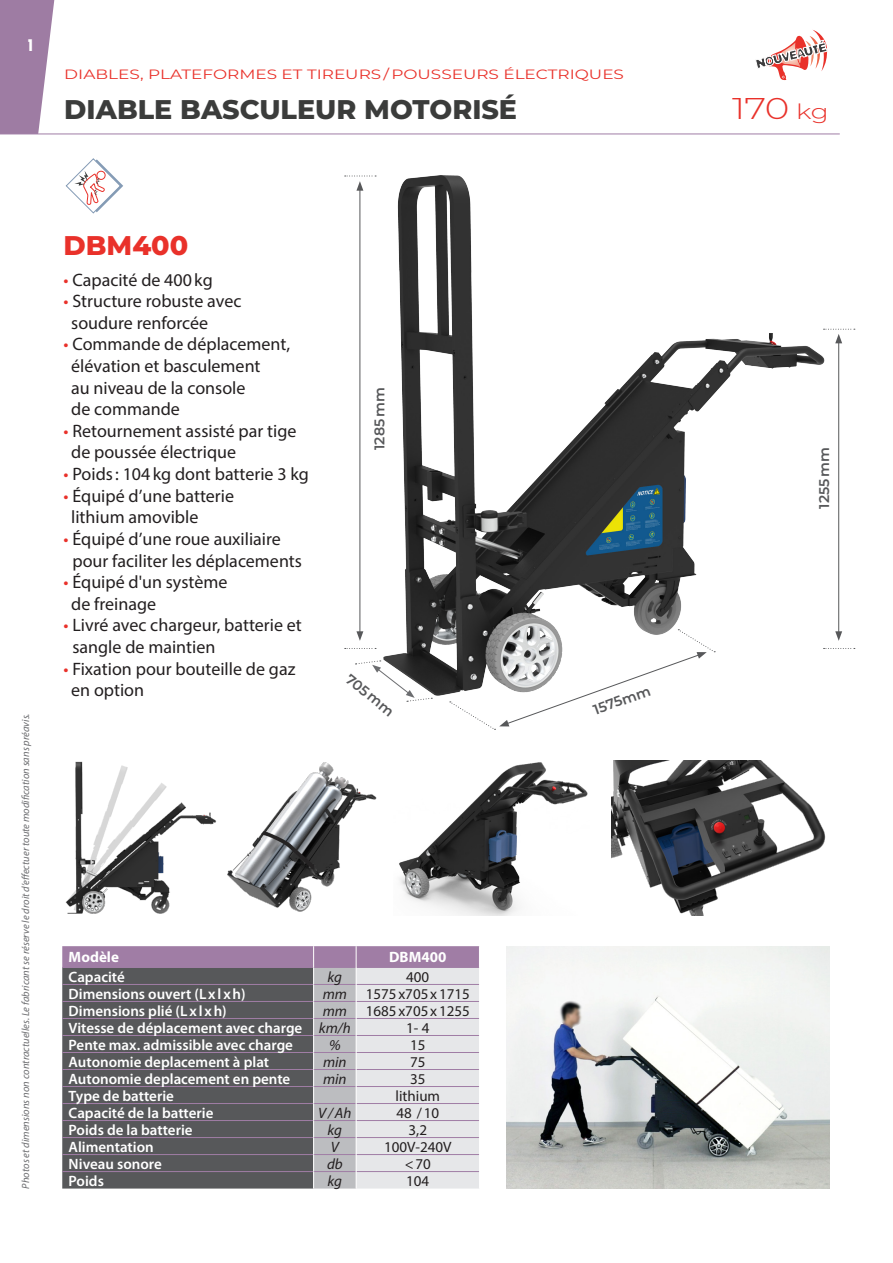
<style>
.page{position:relative;width:893px;height:1263px;background:#fff}
.page>*{position:absolute;margin:0;border:0;box-sizing:border-box;transform-origin:0 0}
.Ref_Titre{font:300 30px "Montserrat";color:#e9312a;scale:1.25 1}
.Designation{font:800 27px "Montserrat";color:#3b3c3b}
.Ref_Titre-2{font:800 27px "Montserrat";color:#e9312a}
.Texte_Avantages{font:18px/21.6px "Myriad Pro";color:#231f20}
.t1{font:600 15px "Myriad Pro";color:#fff}
.t2{font:15px "Myriad Pro";color:#231f20}
.t3{font:italic 15px "Myriad Pro";color:#231f20}
.t4{font:700 15px "Myriad Pro";color:#fff}
.Titre_chapitre{font:800 15px "TYPOGRAPHPRO";color:#fff}
.Mesures{font:600 14.1px "Montserrat";color:#57585a}
.t5{font:13.5px "Montserrat";color:#e9312a;scale:1.25 1}
.t6{font:italic 10.5px "Myriad Pro";color:#6c6d70}
.s1{font-size:21px}
.s2{color:#e9312a}
</style>
<div class="page">
<img style="left:374px;top:175px;width:453px;height:528px">
<svg style="left:62px;top:946px;width:418px;height:242px;background:#8f8b92"></svg>
<svg style="left:65px;top:158px;width:58px;height:56px"></svg>
<svg style="left:0;top:0;width:54px;height:134px;background:#ab8eb0"></svg>
<hr style="left:0;top:134px;width:840px;height:1px;background:#a07da5">
<svg style="left:450px;top:629px;width:265px;height:101px"></svg>
<hr style="left:359px;top:188px;width:1px;height:446px;background:#57585a">
<svg style="left:345px;top:176px;width:31px;height:15px"></svg>
<svg style="left:356px;top:631px;width:7px;height:10px"></svg>
<svg style="left:345px;top:648px;width:31px;height:1px"></svg>
<svg style="left:755px;top:30px;width:72px;height:50px"></svg>
<img style="left:506px;top:946px;width:323px;height:242px">
<svg style="left:355px;top:660px;width:77px;height:42px"></svg>
<hr style="left:838px;top:341px;width:1px;height:293px;background:#57585a">
<svg style="left:823px;top:329px;width:32px;height:14px"></svg>
<svg style="left:835px;top:631px;width:7px;height:10px"></svg>
<svg style="left:824px;top:648px;width:31px;height:1px"></svg>
<img style="left:65px;top:761px;width:152px;height:153px">
<img style="left:227px;top:762px;width:150px;height:150px">
<img style="left:399px;top:762px;width:189px;height:154px">
<img style="left:612px;top:760px;width:214px;height:156px">
<p class="Titre_chapitre" style="left:28px;top:34px;width:7px">1</p>
<p class="t5" style="left:64px;top:65px;width:449px">DIABLES, PLATEFORMES ET TIREURS / POUSSEURS ÉLECTRIQUES</p>
<p class="Designation" style="left:64px;top:90px;width:454px">DIABLE BASCULEUR MOTORISÉ</p>
<p class="Ref_Titre" style="left:732px;top:88px;width:79px">170 <span class="s1">kg</span></p>
<p class="t6" style="left:19px;top:1188px;width:477px;rotate:-90deg">Photos et dimensions non contractuelles. Le fabricant se réserve le droit d’effectuer toute modification sans préavis.</p>
<p class="Ref_Titre-2" style="left:64px;top:225px;width:126px">DBM400</p>
<p class="Texte_Avantages" style="left:64px;top:269px;width:151px"><span class="s2">•</span> Capacité de 400kg</p>
<p class="Texte_Avantages" style="left:64px;top:290px;width:179px"><span class="s2">•</span> Structure robuste avec</p>
<p class="Texte_Avantages" style="left:71px;top:312px;width:138px">soudure renforcée</p>
<p class="Texte_Avantages" style="left:64px;top:333px;width:228px"><span class="s2">•</span> Commande de déplacement,</p>
<p class="Texte_Avantages" style="left:71px;top:355px;width:191px">élévation et basculement</p>
<p class="Texte_Avantages" style="left:71px;top:377px;width:176px">au niveau de la console</p>
<p class="Texte_Avantages" style="left:71px;top:398px;width:110px">de commande</p>
<p class="Texte_Avantages" style="left:64px;top:420px;width:234px"><span class="s2">•</span> Retournement assisté par tige</p>
<p class="Texte_Avantages" style="left:71px;top:441px;width:166px">de poussée électrique</p>
<p class="Texte_Avantages" style="left:64px;top:463px;width:247px"><span class="s2">•</span> Poids: 104kg dont batterie 3 kg</p>
<p class="Texte_Avantages" style="left:64px;top:485px;width:172px"><span class="s2">•</span> Équipé d’une batterie</p>
<p class="Texte_Avantages" style="left:71px;top:506px;width:129px">lithium amovible</p>
<p class="Texte_Avantages" style="left:72px;top:528px;width:231px;text-indent:-9px"><span class="s2">•</span> Équipé d’une roue auxiliaire pour faciliter les déplacements</p>
<p class="Texte_Avantages" style="left:64px;top:571px;width:165px"><span class="s2">•</span> Équipé d'un système</p>
<p class="Texte_Avantages" style="left:71px;top:593px;width:86px">de freinage</p>
<p class="Texte_Avantages" style="left:72px;top:614px;width:231px;text-indent:-9px"><span class="s2">•</span> Livré avec chargeur, batterie et sangle de maintien</p>
<p class="Texte_Avantages" style="left:64px;top:657px;width:233px"><span class="s2">•</span> Fixation pour bouteille de gaz</p>
<p class="Texte_Avantages" style="left:71px;top:679px;width:74px">en option</p>
<p class="Mesures" style="left:369px;top:450px;width:64px;rotate:-90deg">1285 mm</p>
<p class="Mesures" style="left:354px;top:669px;width:59px;rotate:39deg">705 mm</p>
<p class="t4" style="left:69px;top:947px;width:52px">Modèle</p>
<p class="t4" style="left:389px;top:947px;width:59px">DBM400</p>
<p class="t1" style="left:69px;top:967px;width:58px">Capacité</p>
<p class="t3" style="left:328px;top:967px;width:16px">kg</p>
<p class="t2" style="left:406px;top:967px;width:25px">400</p>
<p class="t1" style="left:69px;top:984px;width:179px">Dimensions ouvert (L x l xh)</p>
<p class="t3" style="left:323px;top:984px;width:26px">mm</p>
<p class="t2" style="left:366px;top:984px;width:106px">1575x705x1715</p>
<p class="t1" style="left:69px;top:1001px;width:160px">Dimensions plié (L x l xh)</p>
<p class="t3" style="left:323px;top:1001px;width:26px">mm</p>
<p class="t2" style="left:366px;top:1001px;width:106px">1685x705x1255</p>
<p class="t1" style="left:69px;top:1018px;width:235px">Vitesse de déplacement avec charge</p>
<p class="t3" style="left:319px;top:1018px;width:33px">km/h</p>
<p class="t2" style="left:406px;top:1018px;width:25px">1- 4</p>
<p class="t1" style="left:69px;top:1035px;width:226px">Pente max. admissible avec charge</p>
<p class="t3" style="left:329px;top:1035px;width:13px">%</p>
<p class="t2" style="left:410px;top:1035px;width:17px">15</p>
<p class="t1" style="left:69px;top:1052px;width:202px">Autonomie deplacement à plat</p>
<p class="t3" style="left:323px;top:1052px;width:25px">min</p>
<p class="t2" style="left:410px;top:1052px;width:17px">75</p>
<p class="t1" style="left:69px;top:1069px;width:223px">Autonomie deplacement en pente</p>
<p class="t3" style="left:323px;top:1069px;width:25px">min</p>
<p class="t2" style="left:410px;top:1069px;width:17px">35</p>
<p class="t1" style="left:69px;top:1086px;width:107px">Type de batterie</p>
<p class="t2" style="left:395px;top:1086px;width:46px">lithium</p>
<p class="t1" style="left:69px;top:1103px;width:146px">Capacité de la batterie</p>
<p class="t3" style="left:318px;top:1103px;width:35px">V/Ah</p>
<p class="t2" style="left:396px;top:1103px;width:44px">48 /10</p>
<p class="t1" style="left:69px;top:1120px;width:125px">Poids de la batterie</p>
<p class="t3" style="left:328px;top:1120px;width:16px">kg</p>
<p class="t2" style="left:409px;top:1120px;width:20px">3,2</p>
<p class="t1" style="left:69px;top:1137px;width:87px">Alimentation</p>
<p class="t3" style="left:331px;top:1137px;width:10px">V</p>
<p class="t2" style="left:384px;top:1137px;width:69px">100V-240V</p>
<p class="t1" style="left:69px;top:1154px;width:95px">Niveau sonore</p>
<p class="t3" style="left:327px;top:1154px;width:17px">db</p>
<p class="t2" style="left:405px;top:1154px;width:28px">&lt;70</p>
<p class="t1" style="left:69px;top:1171px;width:37px">Poids</p>
<p class="t3" style="left:328px;top:1171px;width:16px">kg</p>
<p class="t2" style="left:406px;top:1171px;width:25px">104</p>
<p class="Mesures" style="left:590px;top:701px;width:61px;rotate:-20deg">1575mm</p>
<p class="Mesures" style="left:814px;top:509px;width:63px;rotate:-90deg">1255 mm</p>
</div>
